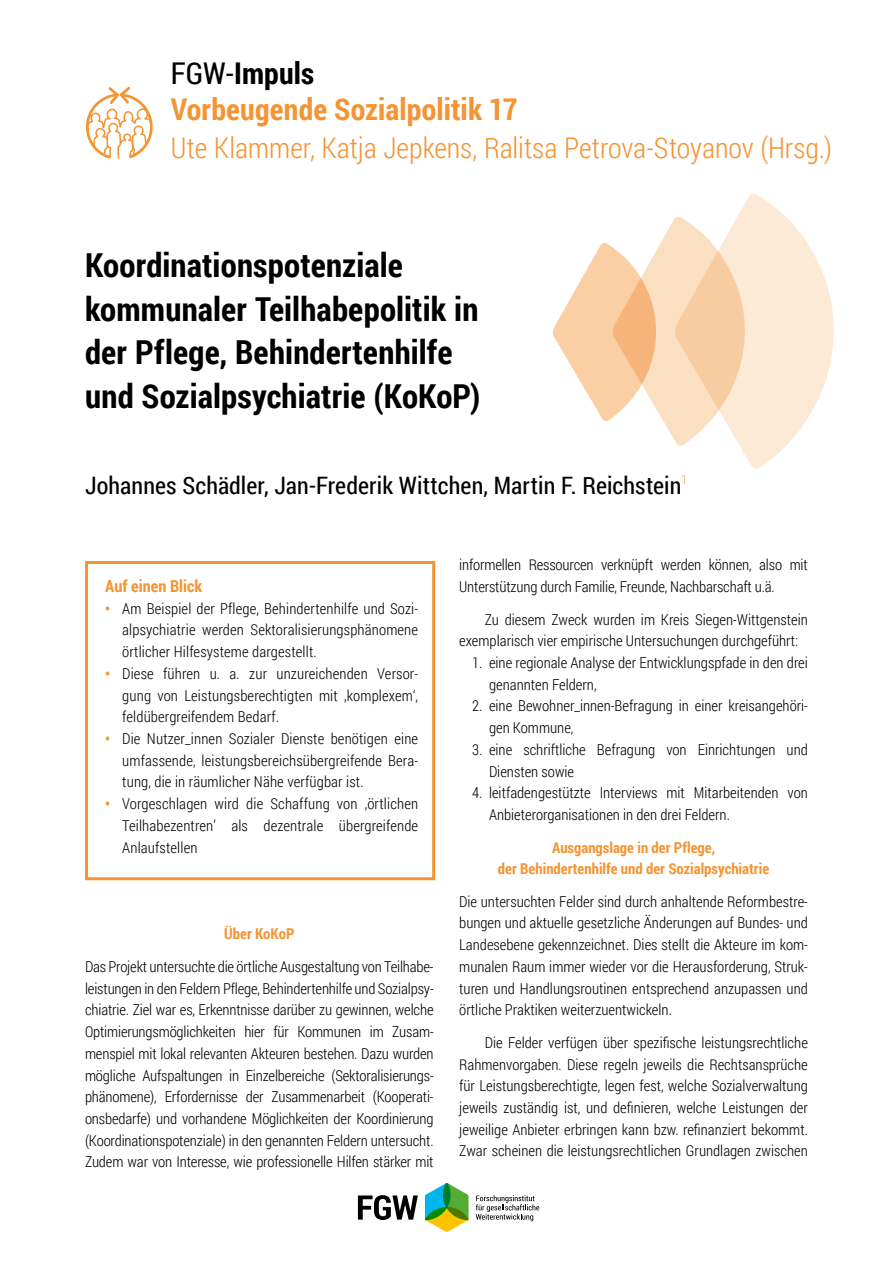
<style>
.page{position:relative;width:893px;height:1263px;background:#fff}
.page>*{position:absolute;margin:0;border:0;box-sizing:border-box;transform-origin:0 0}
.t1{font:700 33px/43.5px "Roboto Condensed";letter-spacing:.005em;color:#000}
.t2{font:700 30px/36px "Roboto Condensed";letter-spacing:.005em;color:#f49432}
.t3{font:300 28.5px "Roboto Condensed";color:#f49432}
.t4{font:24px "Roboto Condensed";letter-spacing:.005em;color:#000}
.t5{font:700 16.5px "Roboto Condensed";color:#f49432}
.t6{font:300 15px/21.8px "Roboto Condensed";color:#000;text-align:justify}
.t7{font:700 15px/21.8px "Roboto Condensed";color:#f49432;text-align:center}
.s1{font-weight:400;color:#000}
.s2{color:#000}
.s3{font-weight:700;color:#f49432}
</style>
<div class="page">
<svg style="left:737px;top:194px;width:97px;height:275px;fill:#fcead6"></svg>
<svg style="left:552px;top:217px;width:212px;height:229px"></svg>
<div style="left:85px;top:561px;width:350px;height:319px;border:3px solid #f49432"></div>
<svg style="left:86px;top:87px;width:67px;height:72px"></svg>
<svg style="left:358px;top:1195px;width:60px;height:25px"></svg>
<svg style="left:476px;top:1195px;width:63px;height:26px"></svg>
<svg style="left:425px;top:1183px;width:44px;height:49px"></svg>
<h2 class="t2" style="left:171px;top:55px;width:348px"><span class="s1">FGW-</span><span class="s2">Impuls<br></span>Vorbeugende Sozialpolitik 17</h2>
<h3 class="t3" style="left:171px;top:128px;width:662px">Ute Klammer, Katja Jepkens, Ralitsa Petrova-Stoyanov (Hrsg.)</h3>
<h1 class="t1" style="left:85px;top:242px;width:397px">Koordinationspotenziale kommunaler Teilhabepolitik in der Pflege, Behindertenhilfe und Sozialpsychiatrie (KoKoP)</h1>
<h3 class="t4" style="left:85px;top:469px;width:604px">Johannes Schädler, Jan-Frederik Wittchen, Martin F. Reichstein<sup>1</sup></h3>
<p class="t5" style="left:105px;top:575px;width:99px">Auf einen Blick</p>
<p class="t6" style="left:122px;top:597px;width:297px;text-indent:-17px"><span class="s3">•</span> Am Beispiel der Pflege, Behindertenhilfe und Sozi&shy;alpsychiatrie werden Sektoralisierungsphänomene örtlicher Hilfesysteme dargestellt.</p>
<p class="t6" style="left:122px;top:662px;width:297px;text-indent:-17px"><span class="s3">•</span> Diese führen u. a. zur unzureichenden Versor&shy;gung von Leistungsberechtigten mit ‚komplexem‘, feldübergreifendem Bedarf.</p>
<p class="t6" style="left:122px;top:727px;width:297px;text-indent:-17px"><span class="s3">•</span> Die Nutzer_innen Sozialer Dienste benötigen eine umfassende, leistungsbereichsübergreifende Bera&shy;tung, die in räumlicher Nähe verfügbar ist.</p>
<p class="t6" style="left:122px;top:792px;width:297px;text-indent:-17px"><span class="s3">•</span> Vorgeschlagen wird die Schaffung von ‚örtlichen Teilhabezentren’ als dezentrale übergreifende Anlaufstellen</p>
<p class="t7" style="left:224px;top:923px;width:72px">Über KoKoP</p>
<p class="t6" style="left:85px;top:955px;width:350px">Das Projekt untersuchte die örtliche Ausgestaltung von Teilhabe&shy;leistungen in den Feldern Pflege, Behindertenhilfe und Sozialpsy&shy;chiatrie. Ziel war es, Erkenntnisse darüber zu gewinnen, welche Optimierungsmöglichkeiten hier für Kommunen im Zusam&shy;menspiel mit lokal relevanten Akteuren bestehen. Dazu wurden mögliche Aufspaltungen in Einzelbereiche (Sektoralisierungs&shy;phänomene), Erfordernisse der Zusammenarbeit (Kooperati&shy;onsbedarfe) und vorhandene Möglichkeiten der Koordinierung (Koordinationspotenziale) in den genannten Feldern untersucht.<br>Zudem war von Interesse, wie professionelle Hilfen stärker mit</p>
<p class="t6" style="left:459px;top:554px;width:350px">informellen Ressourcen verknüpft werden können, also mit<br>Unterstützung durch Familie, Freunde, Nachbarschaft u.ä.</p>
<p class="t6" style="left:459px;top:608px;width:350px;text-indent:26px">Zu diesem Zweck wurden im Kreis Siegen-Wittgenstein exemplarisch vier empirische Untersuchungen durchgeführt:</p>
<p class="t6" style="left:489px;top:651px;width:320px;text-indent:-17px">1. eine regionale Analyse der Entwicklungspfade in den drei genannten Feldern,</p>
<p class="t6" style="left:489px;top:695px;width:320px;text-indent:-17px">2. eine Bewohner_innen-Befragung in einer kreisangehöri&shy;gen Kommune,</p>
<p class="t6" style="left:489px;top:738px;width:320px;text-indent:-17px">3. eine schriftliche Befragung von Einrichtungen und<br>Diensten sowie</p>
<p class="t6" style="left:489px;top:781px;width:320px;text-indent:-17px">4. leitfadengestützte Interviews mit Mitarbeitenden von<br>Anbieterorganisationen in den drei Feldern.</p>
<p class="t7" style="left:498px;top:836px;width:273px">Ausgangslage in der Pflege,<br>der Behindertenhilfe und der Sozialpsychiatrie</p>
<p class="t6" style="left:459px;top:890px;width:350px">Die untersuchten Felder sind durch anhaltende Reformbestre&shy;bungen und aktuelle gesetzliche Änderungen auf Bundes- und Landesebene gekennzeichnet. Dies stellt die Akteure im kom&shy;munalen Raum immer wieder vor die Herausforderung, Struk&shy;turen und Handlungsroutinen entsprechend anzupassen und örtliche Praktiken weiterzuentwickeln.</p>
<p class="t6" style="left:459px;top:1031px;width:350px;text-indent:26px">Die Felder verfügen über spezifische leistungsrechtliche Rahmenvorgaben. Diese regeln jeweils die Rechtsansprüche für Leistungsberechtigte, legen fest, welche Sozialverwaltung jeweils zuständig ist, und definieren, welche Leistungen der jeweilige Anbieter erbringen kann bzw. refinanziert bekommt.<br>Zwar scheinen die leistungsrechtlichen Grundlagen zwischen</p>
</div>
